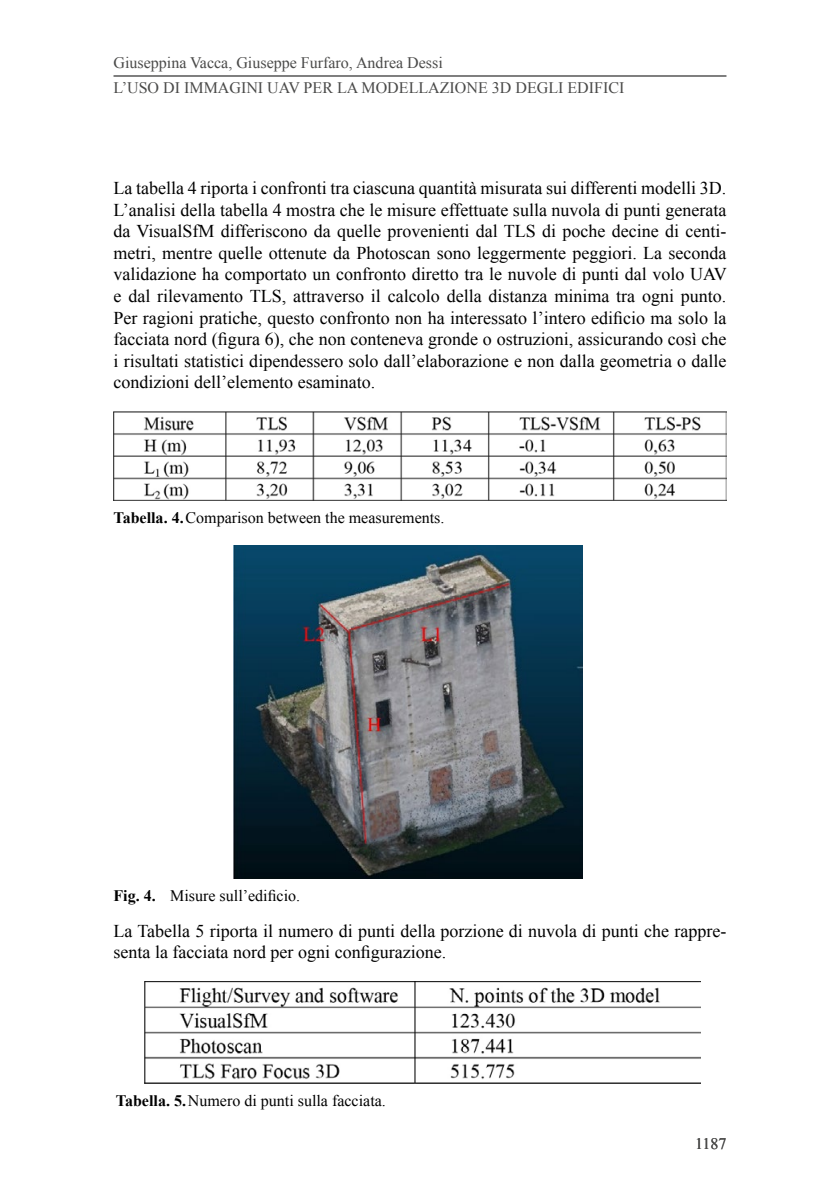
<style>
.page{position:relative;width:840px;height:1191px;background:#fff}
.page>*{position:absolute;margin:0;border:0;box-sizing:border-box;transform-origin:0 0}
.t1{font:18px/21.6px "Times New Roman";color:#000;text-align:justify}
.t2{font:16px "Times New Roman";color:#000}
.t3{font:16px/24.8px "Times New Roman";color:#4a4a49}
.s1{font-weight:700}
</style>
<div class="page">
<hr style="left:113px;top:75px;width:613px;height:1px;background:#000">
<img style="left:113px;top:411px;width:613px;height:90px">
<img style="left:234px;top:546px;width:348px;height:333px">
<img style="left:144px;top:981px;width:556px;height:102px">
<p class="t3" style="left:113px;top:50px;width:512px">Giuseppina Vacca, Giuseppe Furfaro, Andrea Dessi<br>L’USO DI IMMAGINI UAV PER LA MODELLAZIONE 3D DEGLI EDIFICI</p>
<p class="t1" style="left:113px;top:177px;width:614px">La tabella 4 riporta i confronti tra ciascuna quantità misurata sui differenti modelli 3D.<br>L’analisi della tabella 4 mostra che le misure effettuate sulla nuvola di punti generata da VisualSfM differiscono da quelle provenienti dal TLS di poche decine di centi&shy;metri, mentre quelle ottenute da Photoscan sono leggermente peggiori. La seconda validazione ha comportato un confronto diretto tra le nuvole di punti dal volo UAV e dal rilevamento TLS, attraverso il calcolo della distanza minima tra ogni punto.<br>Per ragioni pratiche, questo confronto non ha interessato l’intero edificio ma solo la facciata nord (figura 6), che non conteneva gronde o ostruzioni, assicurando così che i risultati statistici dipendessero solo dall’elaborazione e non dalla geometria o dalle condizioni dell’elemento esaminato.</p>
<p class="t2" style="left:113px;top:507px;width:332px"><span class="s1">Tabella. 4.</span>Comparison between the measurements.</p>
<p class="t2" style="left:113px;top:885px;width:188px"><span class="s1">Fig. 4.</span> Misure sull’edificio.</p>
<p class="t1" style="left:113px;top:919px;width:614px">La Tabella 5 riporta il numero di punti della porzione di nuvola di punti che rappre&shy;senta la facciata nord per ogni configurazione.</p>
<p class="t2" style="left:116px;top:1089px;width:271px"><span class="s1">Tabella. 5.</span>Numero di punti sulla facciata.</p>
<p class="t3" style="left:694px;top:1131px;width:33px">1187</p>
</div>
